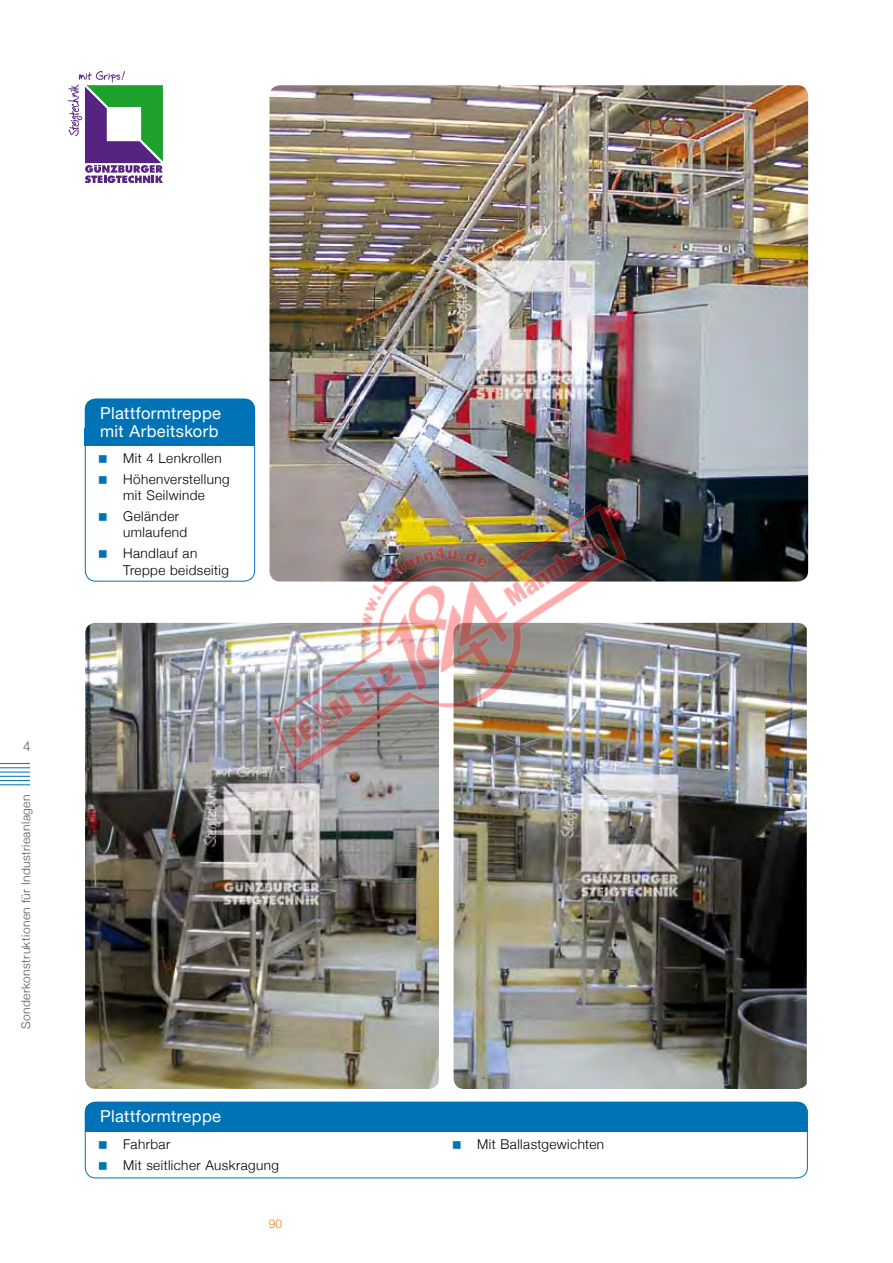
<style>
.page{position:relative;width:893px;height:1263px;background:#fff}
.page>*{position:absolute;margin:0;border:0;box-sizing:border-box;transform-origin:0 0}
.t1{font:16.5px/18px "Helvetica Neue";letter-spacing:.025em;color:#fff}
.t2{font:300 13.5px/20.7px "Helvetica Neue";letter-spacing:.03em;color:#000}
.t3{font:300 13.5px "Helvetica Neue";color:#58585a}
.t4{font:300 12px "Helvetica Neue";letter-spacing:.035em;color:#58585a}
.t5{font:300 12px "Helvetica Neue";color:#ee7f00}
</style>
<div class="page">
<div style="left:85px;top:1102px;width:723px;height:76px;border:1px solid #0072b6;border-radius:11px"></div>
<div style="left:85px;top:1102px;width:723px;height:27px;background:#0072b6;border-radius:11px"></div>
<div style="left:85px;top:1120px;width:723px;height:12px;background:#0072b6"></div>
<div style="left:85px;top:399px;width:170px;height:42px;background:#0072b6;border-radius:11px"></div>
<div style="left:85px;top:428px;width:170px;height:18px;background:#0072b6"></div>
<img style="left:85px;top:623px;width:354px;height:466px">
<img style="left:454px;top:623px;width:353px;height:466px">
<img style="left:269px;top:85px;width:539px;height:496px">
<svg style="left:68px;top:71px;width:95px;height:112px"></svg>
<hr style="left:0;top:763px;width:30px;height:1px;background:#0072b6">
<hr style="left:0;top:767px;width:30px;height:1px;background:#0072b6">
<hr style="left:0;top:772px;width:30px;height:1px;background:#0072b6">
<hr style="left:0;top:776px;width:30px;height:1px;background:#0072b6">
<hr style="left:0;top:780px;width:30px;height:1px;background:#0072b6">
<hr style="left:0;top:784px;width:30px;height:1px;background:#0072b6">
<img style="left:223px;top:444px;width:447px;height:375px">
<p class="t3" style="left:23px;top:738px;width:9px">4</p>
<p class="t4" style="left:18px;top:1029px;width:236px;rotate:-90deg">Sonderkonstruktionen für Industrieanlagen</p>
<p class="t1" style="left:100px;top:404px;width:122px">Plattformtreppe mit Arbeitskorb</p>
<p class="t2" style="left:123px;top:447px;width:108px">Mit 4 Lenkrollen<br>Höhenverstellung</p>
<p class="t2" style="left:123px;top:485px;width:83px">mit Seilwinde<br>Geländer</p>
<p class="t2" style="left:123px;top:522px;width:76px">umlaufend<br>Handlauf an</p>
<p class="t2" style="left:123px;top:559px;width:107px">Treppe beidseitig</p>
<p class="t1" style="left:100px;top:1107px;width:122px">Plattformtreppe</p>
<p class="t2" style="left:123px;top:1134px;width:157px">Fahrbar<br>Mit seitlicher Auskragung</p>
<p class="t5" style="left:269px;top:1216px;width:15px">90</p>
<p class="t2" style="left:477px;top:1134px;width:128px">Mit Ballastgewichten</p>
</div>
